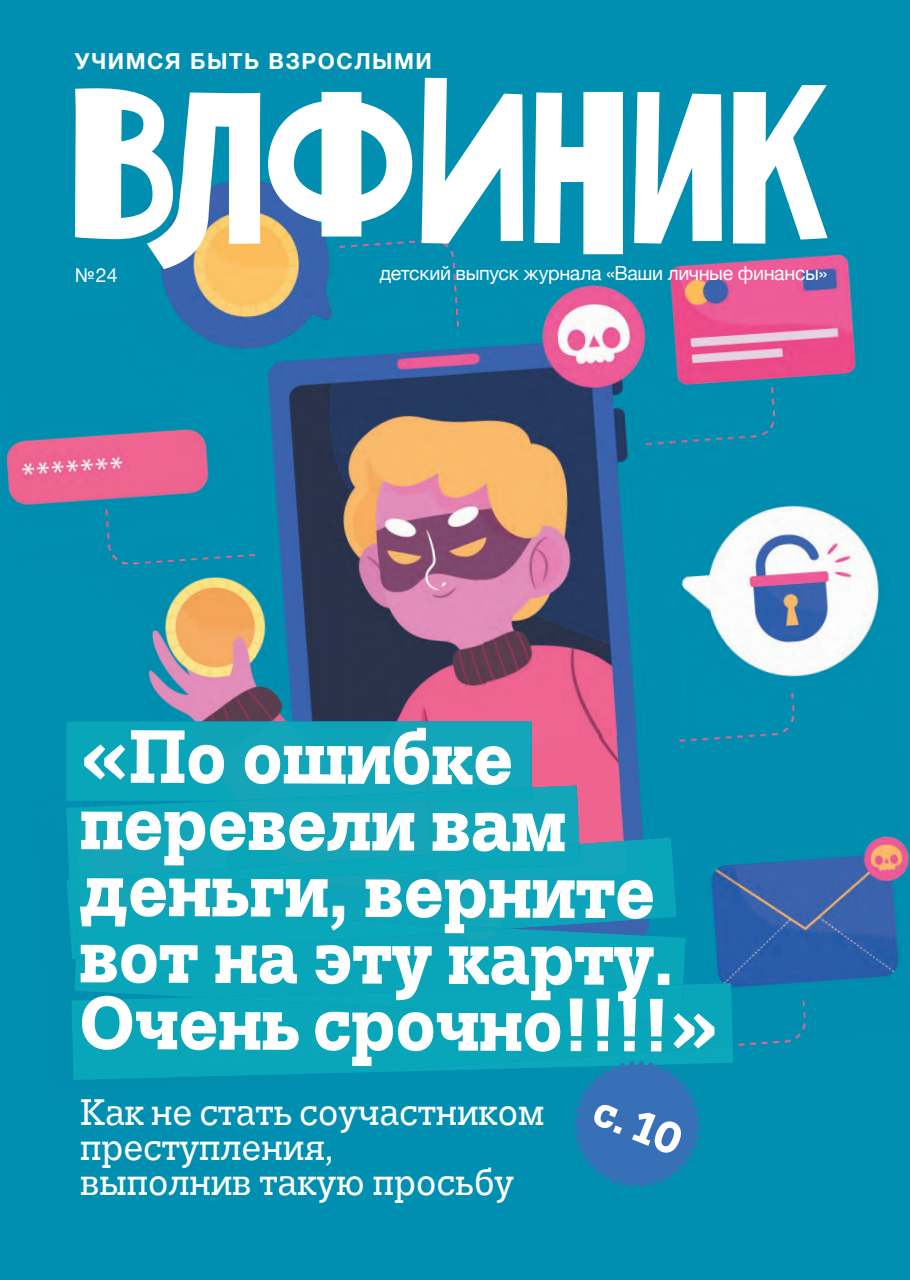
<style>
.page{position:relative;width:910px;height:1280px;background:#008fb1}
.page>*{position:absolute;margin:0;border:0;box-sizing:border-box;transform-origin:0 0}
.t1{font:700 75.15px/66.8px "Trivia Slab";letter-spacing:-.005em;color:#fff}
.t2{font:700 44.25px "Trivia Slab";color:#fff}
.t3{font:36.6px/34.8px "Trivia Slab";color:#fff}
.t4{font:700 22.05px "Helvetica Neue";letter-spacing:.07em;color:#fff}
.t5{font:19.5px "Helvetica Neue";letter-spacing:-.02em;color:#fff}
</style>
<div class="page">
<img style="left:6px;top:166px;width:443px;height:492px">
<img style="left:449px;top:227px;width:430px;height:494px">
<img style="left:148px;top:658px;width:78px;height:63px">
<img style="left:226px;top:640px;width:263px;height:81px">
<img style="left:532px;top:717px;width:347px;height:68px">
<img style="left:577px;top:769px;width:302px;height:69px">
<img style="left:656px;top:822px;width:253px;height:161px">
<img style="left:731px;top:981px;width:178px;height:65px">
<img style="left:66px;top:721px;width:466px;height:64px">
<img style="left:66px;top:785px;width:513px;height:53px">
<img style="left:226px;top:787px;width:306px;height:14px">
<img style="left:67px;top:838px;width:609px;height:121px">
<div style="left:69px;top:844px;width:511px;height:43px;background:#0da5b9"></div>
<div style="left:74px;top:928px;width:612px;height:55px;background:#09a6ba"></div>
<img style="left:76px;top:906px;width:433px;height:53px">
<div style="left:71px;top:983px;width:662px;height:97px;background:#09a6ba"></div>
<div style="left:198px;top:984px;width:485px;height:38px;background:#09a6ba"></div>
<svg style="left:75px;top:88px;width:185px;height:181px"></svg>
<svg style="left:267px;top:92px;width:145px;height:145px"></svg>
<svg style="left:422px;top:78px;width:101px;height:166px"></svg>
<svg style="left:534px;top:92px;width:89px;height:162px"></svg>
<svg style="left:634px;top:92px;width:88px;height:152px"></svg>
<svg style="left:733px;top:85px;width:94px;height:159px"></svg>
<svg style="left:361px;top:1046px;width:372px;height:142px"></svg>
<p class="t4" style="left:75px;top:44px;width:358px">УЧИМСЯ БЫТЬ ВЗРОСЛЫМИ</p>
<p class="t5" style="left:75px;top:261px;width:44px">№24</p>
<p class="t5" style="left:380px;top:259px;width:449px">детский выпуск журнала «Ваши личные финансы»</p>
<p class="t1" style="left:79px;top:726px;width:641px">«По ошибке перевели вам деньги, верните вот на эту карту.<br>Очень срочно!!!!»</p>
<p class="t3" style="left:80px;top:1096px;width:466px">Как не стать соучастником преступления,<br>выполнив такую просьбу</p>
<p class="t2" style="left:605px;top:1085px;width:93px;rotate:22deg">с.10</p>
</div>
